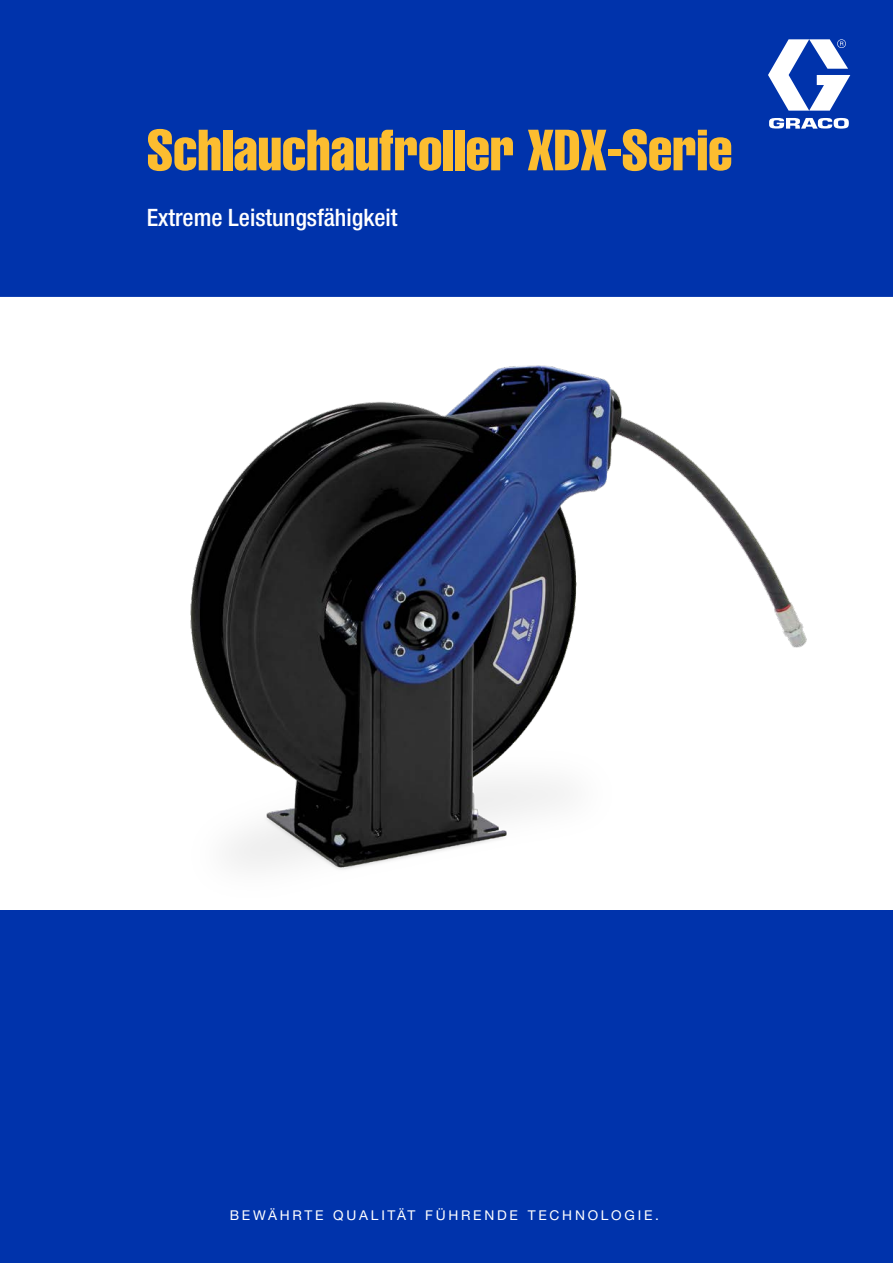
<style>
.page{position:relative;width:893px;height:1263px;background:#0033ab}
.page>*{position:absolute;margin:0;border:0;box-sizing:border-box;transform-origin:0 0}
.t1{font:57px "Helvetica LT Std Comp";color:#fcbd30}
.t2{font:500 condensed 24px "Helvetica Neue LT Std";color:#fff}
.t3{font:13.5px "Helvetica Neue LT Std";letter-spacing:.2em;color:#fff}
</style>
<div class="page">
<hr style="left:0;top:297px;width:893px;height:1px;background:#fff">
<svg style="left:768px;top:39px;width:82px;height:90px"></svg>
<div style="left:0;top:298px;width:893px;height:612px;background:#fff"></div>
<img style="left:190px;top:365px;width:617px;height:505px">
<h1 class="t1" style="left:147px;top:114px;width:587px">Schlauchaufroller XDX-Serie</h1>
<h2 class="t2" style="left:147px;top:203px;width:252px">Extreme Leistungsfähigkeit</h2>
<p class="t3" style="left:230px;top:1207px;width:431px">BEWÄHRTE QUALITÄT FÜHRENDE TECHNOLOGIE.</p>
</div>
